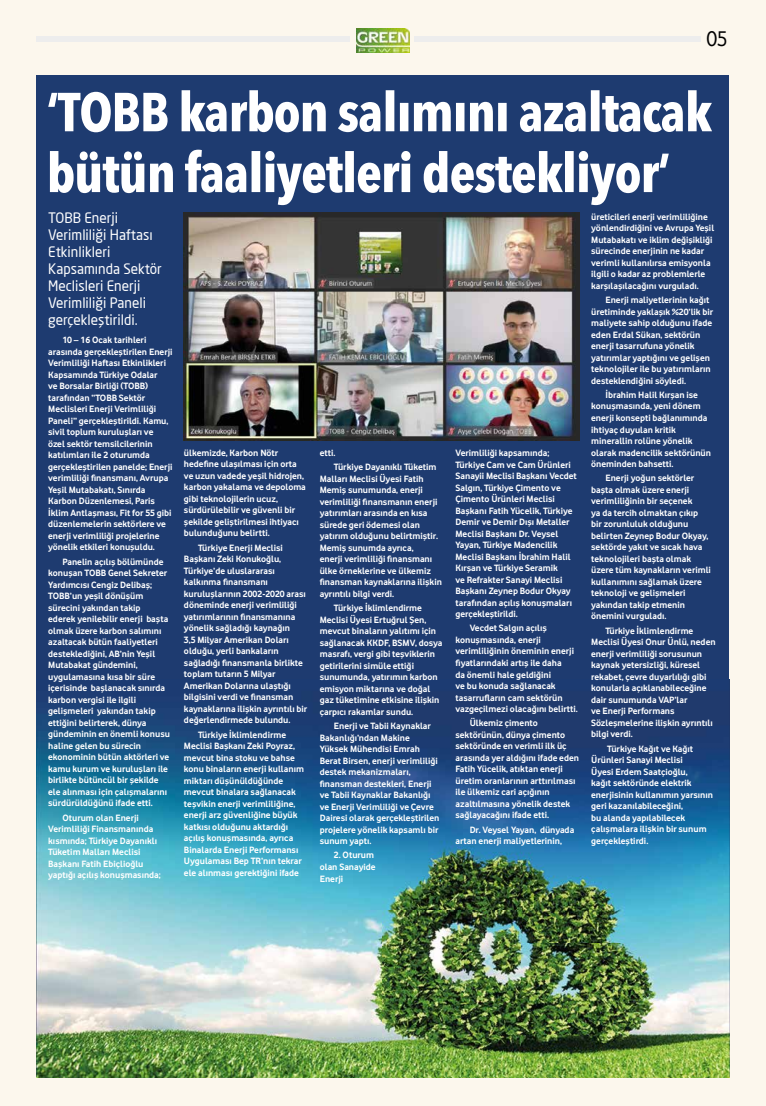
<style>
.page{position:relative;width:766px;height:1106px;background:#fff}
.page>*{position:absolute;margin:0;border:0;box-sizing:border-box;transform-origin:0 0}
.t1{font:22.3px "Vodafone Rg";color:#000;scale:.95 1}
.t2{font:14.2px/17px "Neo Sans Pro";color:#fff;scale:.95 1}
.t3{font:700 9.5px/11.5px "Vodafone Rg";color:#fff}
</style>
<div class="page">
<div style="left:0;top:0;width:765px;height:1106px;background:#fcf7ed"></div>
<div style="left:414px;top:37px;width:286px;height:5px;background:#ededed"></div>
<div style="left:37px;top:37px;width:313px;height:5px;background:#ededed"></div>
<img style="left:357px;top:28px;width:52px;height:24px">
<div style="left:37px;top:76px;width:692px;height:1000px;background:#1e3b70"></div>
<img style="left:37px;top:714px;width:692px;height:363px">
<img style="left:184px;top:213px;width:395px;height:227px">
<svg style="left:50px;top:150px;width:618px;height:55px"></svg>
<svg style="left:48px;top:90px;width:663px;height:42px"></svg>
<h1 class="t1" style="left:706px;top:26px;width:24px">05</h1>
<h2 class="t2" style="left:48px;top:209px;width:121px">TOBB Enerji<br>Verimliliği Haftası<br>Etkinlikleri<br>Kapsamında Sektör<br>Meclisleri Enerji<br>Verimliliği Paneli gerçekleştirildi.</h2>
<p class="t3" style="left:48px;top:334px;width:126px;text-indent:14px">10 – 16 Ocak tarihleri arasında gerçekleştirilen Enerji<br>Verimliliği Haftası Etkinlikleri<br>Kapsamında Türkiye Odalar<br>ve Borsalar Birliği (TOBB) tarafından “TOBB Sektör<br>Meclisleri Enerji Verimliliği<br>Paneli” gerçekleştirildi. Kamu, sivil toplum kuruluşları ve özel sektör temsilcilerinin katılımları ile 2 oturumda gerçekleştirilen panelde; Enerji verimliliği finansmanı, Avrupa<br>Yeşil Mutabakatı, Sınırda<br>Karbon Düzenlemesi, Paris<br>İklim Antlaşması, Fit for 55 gibi düzenlemelerin sektörlere ve enerji verimliliği projelerine yönelik etkileri konuşuldu.</p>
<p class="t3" style="left:48px;top:555px;width:123px;text-indent:14px">Panelin açılış bölümünde konuşan TOBB Genel Sekreter<br>Yardımcısı Cengiz Delibaş;<br>TOBB’un yeşil dönüşüm sürecini yakından takip ederek yenilebilir enerji başta olmak üzere karbon salımını azaltacak bütün faaliyetleri desteklediğini, AB’nin Yeşil<br>Mutabakat gündemini, uygulamasına kısa bir süre içerisinde başlanacak sınırda karbon vergisi ile ilgili gelişmeleri yakından takip ettiğini belirterek, dünya gündeminin en önemli konusu haline gelen bu sürecin ekonominin bütün aktörleri ve kamu kurum ve kuruluşları ile birlikte bütüncül bir şekilde ele alınması için çalışmalarını sürdürüldüğünü ifade etti.</p>
<p class="t3" style="left:48px;top:811px;width:114px;text-indent:14px">Oturum olan Enerji<br>Verimliliği Finansmanında kısmında; Türkiye Dayanıklı<br>Tüketim Malları Meclisi<br>Başkanı Fatih Ebiçlioğlu yaptığı açılış konuşmasında;</p>
<p class="t3" style="left:184px;top:446px;width:123px">ülkemizde, Karbon Nötr hedefine ulaşılması için orta ve uzun vadede yeşil hidrojen, karbon yakalama ve depoloma gibi teknolojilerin ucuz, sürdürülebilir ve güvenli bir şekilde geliştirilmesi ihtiyacı bulunduğunu belirtti.</p>
<p class="t3" style="left:184px;top:541px;width:125px;text-indent:14px">Türkiye Enerji Meclisi<br>Başkanı Zeki Konukoğlu,<br>Türkiye’de uluslararası kalkınma finansmanı kuruluşlarının 2002-2020 arası döneminde enerji verimliliği yatırımlarının finansmanına yönelik sağladığı kaynağın<br>3,5 Milyar Amerikan Doları olduğu, yerli bankaların sağladığı finansmanla birlikte toplam tutarın 5 Milyar<br>Amerikan Dolarına ulaştığı bilgisini verdi ve finansman kaynaklarına ilişkin ayrıntılı bir değerlendirmede bulundu.</p>
<p class="t3" style="left:184px;top:728px;width:121px;text-indent:14px">Türkiye İklimlendirme<br>Meclisi Başkanı Zeki Poyraz, mevcut bina stoku ve bahse konu binaların enerji kullanım miktarı düşünüldüğünde mevcut binalara sağlanacak teşvikin enerji verimliliğine, enerji arz güvenliğine büyük katkısı olduğunu aktardığı açılış konuşmasında, ayrıca<br>Binalarda Enerji Performansı<br>Uygulaması Bep TR’nın tekrar ele alınması gerektiğini ifade</p>
<p class="t3" style="left:334px;top:445px;width:104px;line-height:14.3px;text-indent:-14px">etti.<br>Türkiye Dayanıklı Tüketim</p>
<p class="t3" style="left:319px;top:472px;width:124px">Malları Meclisi Üyesi Fatih<br>Memiş sunumunda, enerji verimliliği finansmanın enerji yatırımları arasında en kısa sürede geri ödemesi olan yatırım olduğunu belirtmiştir.<br>Memiş sunumda ayrıca,<br>enerji verimliliği finansmanı ülke örneklerine ve ülkemiz finansman kaynaklarına ilişkin ayrıntılı bilgi verdi.</p>
<p class="t3" style="left:319px;top:602px;width:124px;text-indent:14px">Türkiye İklimlendirme<br>Meclisi Üyesi Ertuğrul Şen, mevcut binaların yalıtımı için sağlanacak KKDF, BSMV, dosya masrafı, vergi gibi teşviklerin getirilerini simüle ettiği sunumunda, yatırımın karbon emisyon miktarına ve doğal gaz tüketimine etkisine ilişkin çarpıcı rakamlar sundu.</p>
<p class="t3" style="left:319px;top:720px;width:121px;text-indent:14px">Enerji ve Tabii Kaynaklar<br>Bakanlığı’ndan Makine<br>Yüksek Mühendisi Emrah<br>Berat Birsen, enerji verimliliği destek mekanizmaları, finansman destekleri, Enerji ve Tabii Kaynaklar Bakanlığı ve Enerji Verimliliği ve Çevre<br>Dairesi olarak gerçekleştirilen projelere yönelik kapsamlı bir sunum yaptı.</p>
<p class="t3" style="left:319px;top:849px;width:57px;text-indent:14px">2. Oturum olan Sanayide<br>Enerji</p>
<p class="t3" style="left:455px;top:447px;width:123px">Verimliliği kapsamında;<br>Türkiye Cam ve Cam Ürünleri<br>Sanayii Meclisi Başkanı Vecdet<br>Salgın, Türkiye Çimento ve<br>Çimento Ürünleri Meclisi<br>Başkanı Fatih Yücelik, Türkiye<br>Demir ve Demir Dışı Metaller<br>Meclisi Başkanı Dr. Veysel<br>Yayan, Türkiye Madencilik<br>Meclisi Başkanı İbrahim Halil<br>Kırşan ve Türkiye Seramik<br>ve Refrakter Sanayi Meclisi<br>Başkanı Zeynep Bodur Okyay tarafından açılış konuşmaları gerçekleştirildi.</p>
<p class="t3" style="left:455px;top:622px;width:124px;text-indent:14px">Vecdet Salgın açılış konuşmasında, enerji verimliliğinin öneminin enerji fiyatlarındaki artış ile daha<br>da önemli hale geldiğini<br>ve bu konuda sağlanacak tasarrufların cam sektörün vazgeçilmezi olacağını belirtti.</p>
<p class="t3" style="left:455px;top:717px;width:125px;text-indent:14px">Ülkemiz çimento sektörünün, dünya çimento sektöründe en verimli ilk üç arasında yer aldığını ifade eden<br>Fatih Yücelik, atıktan enerji üretim oranlarının arttırılması ile ülkemiz cari açığının azaltılmasına yönelik destek sağlayacağını ifade etti.</p>
<p class="t3" style="left:455px;top:823px;width:120px;text-indent:14px">Dr. Veysel Yayan, dünyada artan enerji maliyetlerinin,</p>
<p class="t3" style="left:591px;top:211px;width:124px">üreticileri enerji verimliliğine yönlendirdiğini ve Avrupa Yeşil<br>Mutabakatı ve iklim değişikliği sürecinde enerjinin ne kadar verimli kullanılırsa emisyonla ilgili o kadar az problemlerle karşılaşılacağını vurguladı.</p>
<p class="t3" style="left:591px;top:294px;width:123px;text-indent:14px">Enerji maliyetlerinin kağıt üretiminde yaklaşık %20’lik bir maliyete sahip olduğunu ifade eden Erdal Sükan, sektörün enerji tasarrufuna yönelik yatırımlar yaptığını ve gelişen teknolojiler ile bu yatırımların desteklendiğini söyledi.</p>
<p class="t3" style="left:591px;top:389px;width:121px;text-indent:14px">İbrahim Halil Kırşan ise konuşmasında, yeni dönem enerji konsepti bağlanımında ihtiyaç duyulan kritik minerallin rolüne yönelik olarak madencilik sektörünün öneminden bahsetti.</p>
<p class="t3" style="left:591px;top:472px;width:121px;text-indent:14px">Enerji yoğun sektörler başta olmak üzere enerji verimliliğinin bir seçenek<br>ya da tercih olmaktan çıkıp bir zorunluluk olduğunu belirten Zeynep Bodur Okyay, sektörde yakıt ve sıcak hava teknolojileri başta olmak üzere tüm kaynakların verimli kullanımını sağlamak üzere teknoloji ve gelişmeleri yakından takip etmenin önemini vurguladı.</p>
<p class="t3" style="left:591px;top:625px;width:126px;text-indent:14px">Türkiye İklimlendirme<br>Meclisi Üyesi Onur Ünlü, neden enerji verimliliği sorusunun kaynak yetersizliği, küresel rekabet, çevre duyarlılığı gibi konularla açıklanabileceğine dair sunumunda VAP’lar<br>ve Enerji Performans<br>Sözleşmelerine ilişkin ayrıntılı bilgi verdi.</p>
<p class="t3" style="left:591px;top:742px;width:123px;text-indent:16px">Türkiye Kağıt ve Kağıt<br>Ürünleri Sanayi Meclisi<br>Üyesi Erdem Saatçioğlu,<br>kağıt sektöründe elektrik enerjisinin kullanımın yarsının geri kazanılabileceğini,<br>bu alanda yapılabilecek çalışmalara ilişkin bir sunum gerçekleştirdi.</p>
</div>
